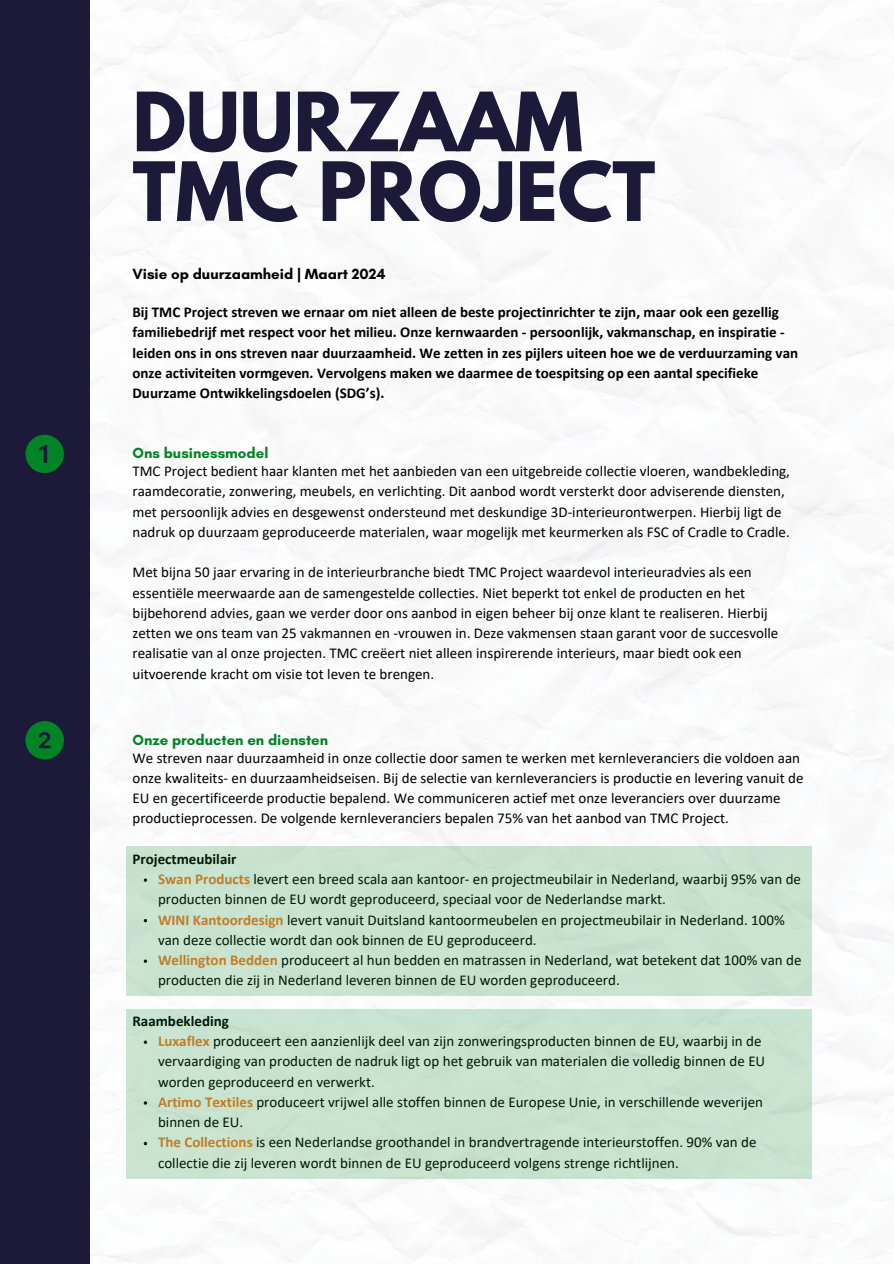
<style>
.page{position:relative;width:894px;height:1264px;background:#fff}
.page>*{position:absolute;margin:0;border:0;box-sizing:border-box;transform-origin:0 0}
.t1{font:700 72.3px/69.6px "League Spartan";color:#1c1939}
.t2{font:15px/20.2px "Calibri";color:#000}
.t3{font:700 15px/20.2px "Calibri";color:#000}
.t4{font:700 15px "Glacial Indifference";color:#018425}
.t5{font:700 15px "Glacial Indifference";color:#000}
.s1{font-weight:700;color:#f17b24}
</style>
<div class="page">
<img style="left:89px;top:0;width:804px;height:1263px">
<div style="left:0;top:0;width:89px;height:1263px;background:#1c1939"></div>
<svg style="left:25px;top:435px;width:39px;height:38px"></svg>
<svg style="left:25px;top:721px;width:39px;height:38px"></svg>
<div style="left:126px;top:847px;width:684px;height:149px;background:#c8e3d1"></div>
<div style="left:126px;top:1009px;width:684px;height:169px;background:#c9e3d1"></div>
<p class="t1" style="left:132px;top:97px;width:524px">DUURZAAM<br>TMC PROJECT</p>
<p class="t5" style="left:132px;top:264px;width:254px">Visie op duurzaamheid | Maart 2024</p>
<h2 class="t3" style="left:132px;top:303px;width:667px">Bij TMC Project streven we ernaar om niet alleen de beste projectinrichter te zijn, maar ook een gezellig familiebedrijf met respect voor het milieu. Onze kernwaarden - persoonlijk, vakmanschap, en inspiratie - leiden ons in ons streven naar duurzaamheid. We zetten in zes pijlers uiteen hoe we de verduurzaming van onze activiteiten vormgeven. Vervolgens maken we daarmee de toespitsing op een aantal specifieke Duurzame Ontwikkelingsdoelen (SDG’s).</h2>
<p class="t4" style="left:132px;top:444px;width:137px">Ons businessmodel</p>
<p class="t2" style="left:132px;top:462px;width:658px">TMC Project bedient haar klanten met het aanbieden van een uitgebreide collectie vloeren, wandbekleding, raamdecoratie, zonwering, meubels, en verlichting. Dit aanbod wordt versterkt door adviserende diensten, met persoonlijk advies en desgewenst ondersteund met deskundige 3D-interieurontwerpen. Hierbij ligt de nadruk op duurzaam geproduceerde materialen, waar mogelijk met keurmerken als FSC of Cradle to Cradle.</p>
<p class="t2" style="left:132px;top:563px;width:647px">Met bijna 50 jaar ervaring in de interieurbranche biedt TMC Project waardevol interieuradvies als een essentiële meerwaarde aan de samengestelde collecties. Niet beperkt tot enkel de producten en het bijbehorend advies, gaan we verder door ons aanbod in eigen beheer bij onze klant te realiseren. Hierbij zetten we ons team van 25 vakmannen en -vrouwen in. Deze vakmensen staan garant voor de succesvolle realisatie van al onze projecten. TMC creëert niet alleen inspirerende interieurs, maar biedt ook een uitvoerende kracht om visie tot leven te brengen.</p>
<h1 class="t4" style="left:132px;top:730px;width:197px">Onze producten en diensten</h1>
<h2 class="t2" style="left:132px;top:748px;width:672px">We streven naar duurzaamheid in onze collectie door samen te werken met kernleveranciers die voldoen aan onze kwaliteits- en duurzaamheidseisen. Bij de selectie van kernleveranciers is productie en levering vanuit de EU en gecertificeerde productie bepalend. We communiceren actief met onze leveranciers over duurzame productieprocessen. De volgende kernleveranciers bepalen 75% van het aanbod van TMC Project.</h2>
<h2 class="t3" style="left:132px;top:850px;width:105px">Projectmeubilair</h2>
<p class="t2" style="left:158px;top:870px;width:644px"><span class="s1">Swan Products</span> levert een breed scala aan kantoor- en projectmeubilair in Nederland, waarbij 95% van de producten binnen de EU wordt geproduceerd, speciaal voor de Nederlandse markt.</p>
<p class="t2" style="left:158px;top:910px;width:628px"><span class="s1">WINI Kantoordesign</span> levert vanuit Duitsland kantoormeubelen en projectmeubilair in Nederland. 100% van deze collectie wordt dan ook binnen de EU geproduceerd.</p>
<p class="t2" style="left:158px;top:951px;width:644px"><span class="s1">Wellington Bedden</span> produceert al hun bedden en matrassen in Nederland, wat betekent dat 100% van de producten die zij in Nederland leveren binnen de EU worden geproduceerd.</p>
<p class="t3" style="left:132px;top:1012px;width:98px">Raambekleding</p>
<p class="t2" style="left:158px;top:1032px;width:608px"><span class="s1">Luxaflex</span> produceert een aanzienlijk deel van zijn zonweringsproducten binnen de EU, waarbij in de vervaardiging van producten de nadruk ligt op het gebruik van materialen die volledig binnen de EU worden geproduceerd en verwerkt.</p>
<h2 class="t2" style="left:158px;top:1093px;width:606px"><span class="s1">Artimo Textiles</span> produceert vrijwel alle stoffen binnen de Europese Unie, in verschillende weverijen binnen de EU.</h2>
<p class="t2" style="left:158px;top:1133px;width:599px"><span class="s1">The Collections</span> is een Nederlandse groothandel in brandvertragende interieurstoffen. 90% van de collectie die zij leveren wordt binnen de EU geproduceerd volgens strenge richtlijnen.</p>
</div>
